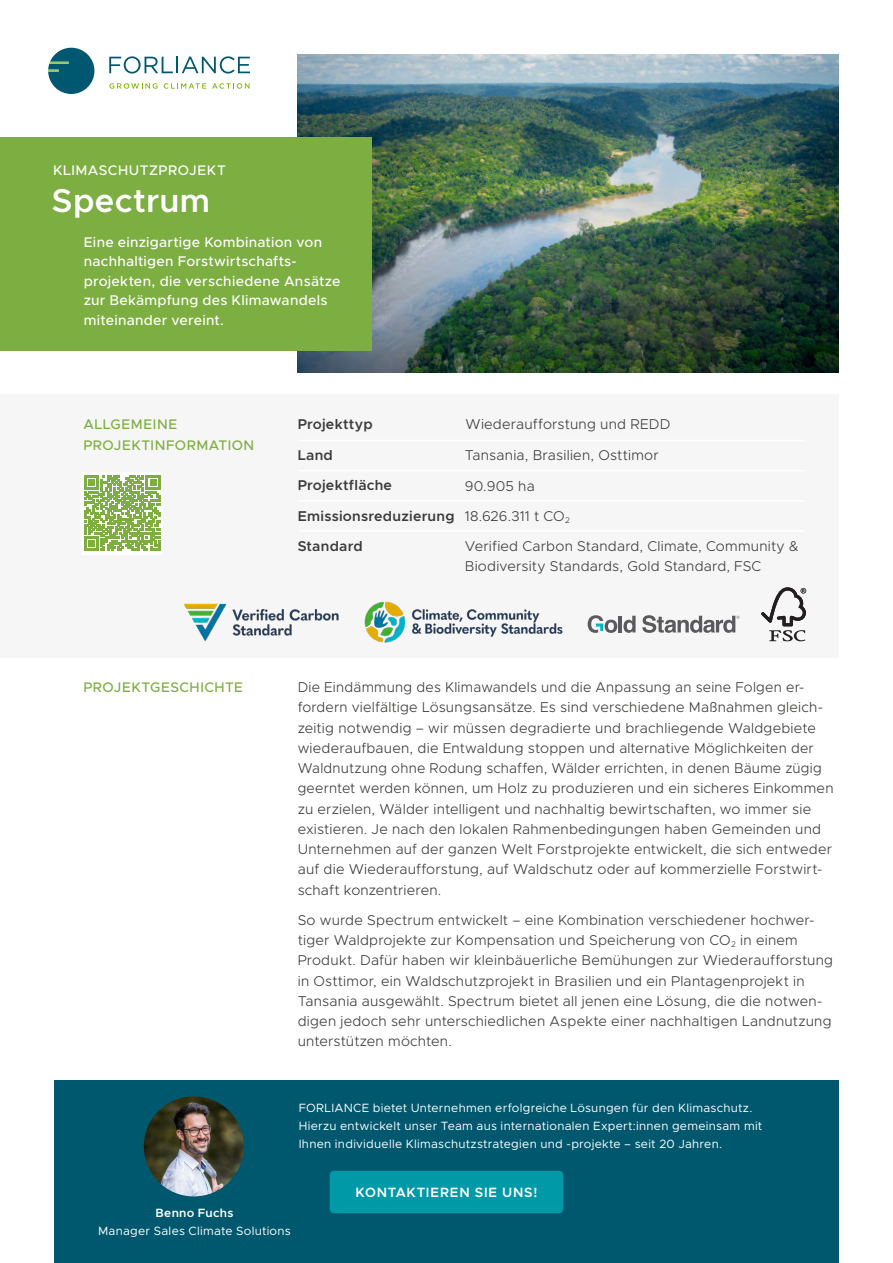
<style>
.page{position:relative;width:893px;height:1263px;background:#fff}
.page>*{position:absolute;margin:0;border:0;box-sizing:border-box;transform-origin:0 0}
.t1{font:600 33px "Metropolis";letter-spacing:.01em;color:#fff}
.t2{font:300 14.25px/20.2px "Metropolis";letter-spacing:.015em;color:#3c3c3b}
.t3{font:600 14.25px "Metropolis";letter-spacing:.015em;color:#3c3c3b}
.t4{font:500 14.1px/19.5px "Metropolis";letter-spacing:.02em;color:#fff}
.t5{font:500 13.95px "Metropolis";letter-spacing:.035em;color:#7dae41}
.t6{font:500 13.95px "Metropolis";letter-spacing:.04em;color:#fff}
.t7{font:600 13.5px "Metropolis";letter-spacing:.06em;color:#fff}
.t8{font:12px/18px "Metropolis";letter-spacing:.025em;color:#fff}
.t9{font:600 12px "Metropolis";letter-spacing:.025em;color:#fff}
.s1{font-weight:300}
</style>
<div class="page">
<img style="left:298px;top:54px;width:541px;height:318px">
<div style="left:0;top:394px;width:839px;height:264px;background:#f6f6f6"></div>
<svg style="left:761px;top:587px;width:45px;height:54px"></svg>
<hr style="left:619px;top:616px;width:3px;height:16px;background:#5a5a5c">
<svg style="left:623px;top:616px;width:13px;height:17px"></svg>
<svg style="left:642px;top:615px;width:97px;height:18px"></svg>
<svg style="left:588px;top:615px;width:29px;height:18px"></svg>
<img style="left:184px;top:603px;width:155px;height:38px">
<img style="left:364px;top:601px;width:199px;height:42px">
<hr style="left:299px;top:440px;width:505px;height:1px;background:#fff">
<hr style="left:299px;top:470px;width:505px;height:1px;background:#fff">
<hr style="left:299px;top:500px;width:505px;height:1px;background:#fff">
<hr style="left:299px;top:530px;width:505px;height:2px;background:#fff">
<div style="left:0;top:137px;width:371px;height:214px;background:#7dae41"></div>
<div style="left:54px;top:1080px;width:785px;height:183px;background:#00586f"></div>
<img style="left:144px;top:1096px;width:100px;height:100px;border-radius:50px">
<svg style="left:84px;top:475px;width:77px;height:76px"></svg>
<svg style="left:85px;top:475px;width:75px;height:76px"></svg>
<svg style="left:48px;top:48px;width:46px;height:46px"></svg>
<svg style="left:109px;top:56px;width:141px;height:18px"></svg>
<svg style="left:109px;top:83px;width:49px;height:6px"></svg>
<svg style="left:164px;top:83px;width:42px;height:6px"></svg>
<svg style="left:212px;top:83px;width:37px;height:6px"></svg>
<div style="left:330px;top:1171px;width:233px;height:42px;background:#0099a8;border-radius:4px"></div>
<p class="t6" style="left:53px;top:161px;width:174px">KLIMASCHUTZPROJEKT</p>
<h1 class="t1" style="left:52px;top:179px;width:160px">Spectrum</h1>
<p class="t4" style="left:84px;top:232px;width:258px">Eine einzigartige Kombination von nachhaltigen Forstwirtschafts&shy;projekten, die verschiedene Ansätze zur Bekämpfung des Klimawandels miteinander vereint.</p>
<p class="t3" style="left:298px;top:415px;width:76px">Projekttyp</p>
<p class="t5" style="left:83px;top:416px;width:95px">ALLGEMEINE</p>
<p class="t2" style="left:466px;top:414px;width:207px">Wiederaufforstung und REDD</p>
<p class="t5" style="left:83px;top:436px;width:172px">PROJEKTINFORMATION</p>
<p class="t3" style="left:298px;top:446px;width:37px">Land</p>
<p class="t2" style="left:465px;top:445px;width:196px">Tansania, Brasilien, Osttimor</p>
<p class="t3" style="left:298px;top:477px;width:96px">Projektfläche</p>
<p class="t2" style="left:465px;top:476px;width:71px">90.905 ha</p>
<p class="t3" style="left:298px;top:507px;width:274px">Emissionsreduzierung <span class="s1">18.626.311 t CO</span><sub>2</sub></p>
<p class="t5" style="left:83px;top:678px;width:161px">PROJEKTGESCHICHTE</p>
<p class="t3" style="left:298px;top:537px;width:67px">Standard</p>
<p class="t2" style="left:465px;top:536px;width:335px">Verified Carbon Standard, Climate, Community &amp;<br>Biodiversity Standards, Gold Standard, FSC</p>
<p class="t2" style="left:298px;top:677px;width:537px">Die Eindämmung des Klimawandels und die Anpassung an seine Folgen er&shy;fordern vielfältige Lösungsansätze. Es sind verschiedene Maßnahmen gleich&shy;zeitig notwendig – wir müssen degradierte und brachliegende Waldgebiete wiederaufbauen, die Entwaldung stoppen und alternative Möglichkeiten der Waldnutzung ohne Rodung schaffen, Wälder errichten, in denen Bäume zügig geerntet werden können, um Holz zu produzieren und ein sicheres Einkommen zu erzielen, Wälder intelligent und nachhaltig bewirtschaften, wo immer sie existieren. Je nach den lokalen Rahmenbedingungen haben Gemeinden und Unternehmen auf der ganzen Welt Forstprojekte entwickelt, die sich entweder auf die Wiederaufforstung, auf Waldschutz oder auf kommerzielle Forstwirt&shy;schaft konzentrieren.</p>
<p class="t2" style="left:298px;top:910px;width:537px">So wurde Spectrum entwickelt – eine Kombination verschiedener hochwer&shy;tiger Waldprojekte zur Kompensation und Speicherung von CO<sub>2</sub> in einem Produkt. Dafür haben wir kleinbäuerliche Bemühungen zur Wiederaufforstung in Osttimor, ein Waldschutzprojekt in Brasilien und ein Plantagenprojekt in Tansania ausgewählt. Spectrum bietet all jenen eine Lösung, die die notwen&shy;digen jedoch sehr unterschiedlichen Aspekte einer nachhaltigen Landnutzung unterstützen möchten.</p>
<p class="t8" style="left:299px;top:1099px;width:465px">FORLIANCE bietet Unternehmen erfolgreiche Lösungen für den Klimaschutz.<br>Hierzu entwickelt unser Team aus internationalen Expert:innen gemeinsam mit<br>Ihnen individuelle Klimaschutzstrategien und -projekte – seit 20 Jahren.</p>
<p class="t7" style="left:356px;top:1183px;width:183px">KONTAKTIEREN SIE UNS!</p>
<p class="t9" style="left:156px;top:1206px;width:79px">Benno Fuchs</p>
<p class="t8" style="left:98px;top:1222px;width:194px">Manager Sales Climate Solutions</p>
</div>
